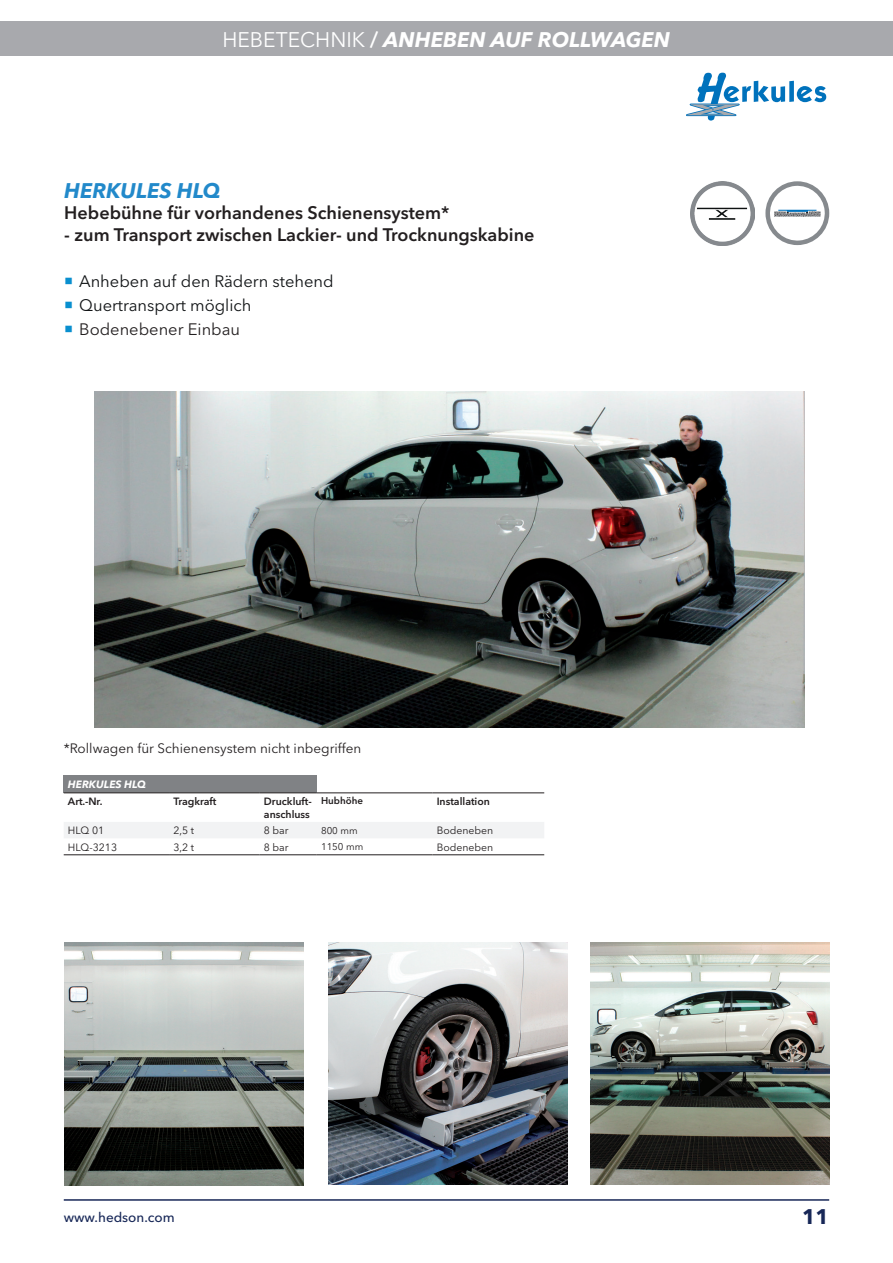
<style>
.page{position:relative;width:893px;height:1263px;background:#fff}
.page>*{position:absolute;margin:0;border:0;box-sizing:border-box;transform-origin:0 0}
.t1{font:italic 700 21px "Avenir Next LT Pro";color:#fff}
.t2{font:italic 700 21px "Avenir Next LT Pro";color:#2289ca}
.t3{font:700 21px "Avenir Next LT Pro";color:#172757}
.t4{font:600 18px "Avenir Next LT Pro";color:#231f20}
.t5{font:16.5px/24px "Avenir Next LT Pro";color:#111416}
.t6{font:16.5px "Avenir Next LT Pro";color:#231f20}
.t7{font:13.5px "Avenir Next LT Pro";color:#231f20}
.t8{font:500 13.5px "Avenir Next LT Pro";color:#172757}
.t9{font:600 10.5px/12.6px "Avenir Next LT Pro";color:#231f20}
.t10{font:10.5px "Avenir Next LT Pro";color:#231f20}
.t11{font:italic 700 10.5px "Avenir Next LT Pro";color:#fff}
.t12{font:9.75px "Avenir Next LT Pro";color:#231f20}
.t13{font:600 9.75px "Avenir Next LT Pro";color:#231f20}
.s1{font-weight:400;font-style:normal}
.s2{font-weight:600;font-style:normal}
</style>
<div class="page">
<hr style="left:64px;top:1199px;width:765px;height:2px;background:#172757">
<div style="left:0;top:21px;width:893px;height:34px;background:#a8a9ad"></div>
<svg style="left:765px;top:181px;width:64px;height:64px"></svg>
<img style="left:690px;top:181px;width:64px;height:64px">
<img style="left:64px;top:943px;width:239px;height:242px">
<img style="left:329px;top:942px;width:239px;height:242px">
<img style="left:590px;top:942px;width:239px;height:242px">
<img style="left:95px;top:392px;width:710px;height:336px">
<svg style="left:686px;top:73px;width:140px;height:48px"></svg>
<div style="left:64px;top:776px;width:253px;height:17px;background:#808285"></div>
<svg style="left:64px;top:793px;width:480px;height:45px"></svg>
<hr style="left:64px;top:792px;width:105px;height:1px;background:#231f20">
<hr style="left:169px;top:792px;width:91px;height:1px;background:#231f20">
<hr style="left:260px;top:792px;width:57px;height:1px;background:#231f20">
<hr style="left:317px;top:792px;width:115px;height:1px;background:#231f20">
<hr style="left:432px;top:792px;width:112px;height:1px;background:#231f20">
<hr style="left:64px;top:854px;width:105px;height:1px;background:#231f20">
<hr style="left:169px;top:854px;width:91px;height:1px;background:#231f20">
<hr style="left:260px;top:854px;width:57px;height:1px;background:#231f20">
<hr style="left:317px;top:854px;width:115px;height:1px;background:#231f20">
<hr style="left:432px;top:854px;width:112px;height:1px;background:#231f20">
<p class="t1" style="left:222px;top:27px;width:450px"><span class="s1">HEBETECHNIK</span> <span class="s2">/</span> ANHEBEN AUF ROLLWAGEN</p>
<p class="t2" style="left:64px;top:177px;width:158px">HERKULES HLQ</p>
<p class="t4" style="left:64px;top:202px;width:387px">Hebebühne für vorhandenes Schienensystem*</p>
<p class="t4" style="left:64px;top:224px;width:472px">- zum Transport zwischen Lackier- und Trocknungskabine</p>
<p class="t5" style="left:79px;top:269px;width:256px">Anheben auf den Rädern stehend<br>Quertransport möglich</p>
<p class="t6" style="left:79px;top:319px;width:162px">Bodenebener Einbau</p>
<p class="t7" style="left:64px;top:740px;width:299px">*Rollwagen für Schienensystem nicht inbegriffen</p>
<p class="t11" style="left:68px;top:778px;width:80px">HERKULES HLQ</p>
<p class="t9" style="left:68px;top:795px;width:36px">Art.-Nr.</p>
<p class="t9" style="left:173px;top:795px;width:45px">Tragkraft</p>
<p class="t9" style="left:264px;top:795px;width:49px">Druckluft&shy;anschluss</p>
<p class="t13" style="left:321px;top:795px;width:44px">Hubhöhe</p>
<p class="t9" style="left:437px;top:795px;width:55px">Installation</p>
<p class="t10" style="left:68px;top:824px;width:38px">HLQ 01</p>
<p class="t10" style="left:173px;top:824px;width:22px">2,5 t</p>
<p class="t10" style="left:264px;top:824px;width:26px">8 bar</p>
<p class="t12" style="left:321px;top:824px;width:38px">800 mm</p>
<p class="t10" style="left:437px;top:824px;width:58px">Bodeneben</p>
<p class="t10" style="left:68px;top:841px;width:51px">HLQ-3213</p>
<p class="t10" style="left:173px;top:841px;width:22px">3,2 t</p>
<p class="t10" style="left:264px;top:841px;width:26px">8 bar</p>
<p class="t12" style="left:321px;top:841px;width:44px">1150 mm</p>
<p class="t10" style="left:437px;top:841px;width:58px">Bodeneben</p>
<p class="t8" style="left:64px;top:1209px;width:112px">www.hedson.com</p>
<p class="t3" style="left:802px;top:1204px;width:29px">11</p>
</div>
